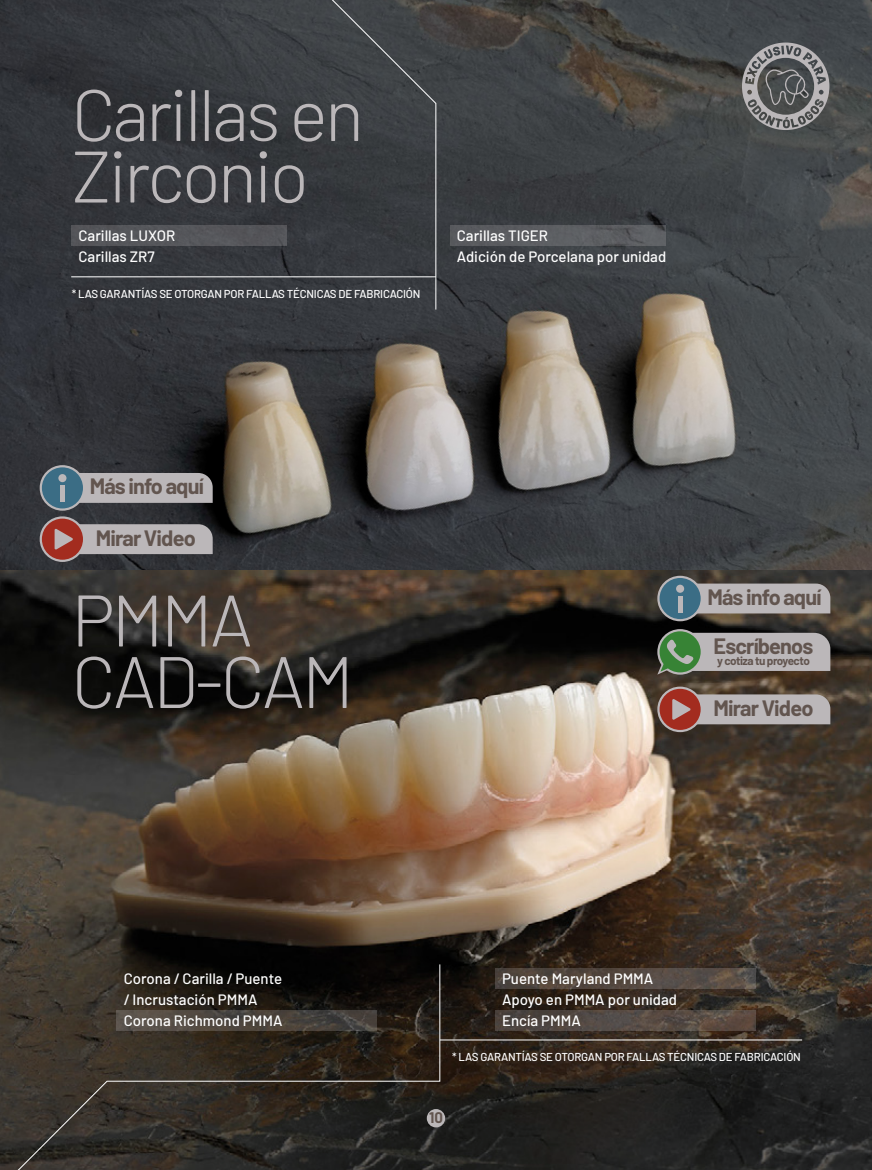
<style>
.page{position:relative;width:872px;height:1170px;background:#fff}
.page>*{position:absolute;margin:0;border:0;box-sizing:border-box;transform-origin:0 0}
.t1{font:300 72.6px/61.5px "Barlow";letter-spacing:-.04em;color:#bbb7b9}
.t2{font:700 21.75px "Barlow";letter-spacing:-.04em;color:#62554f}
.t3{font:500 15px/21px "Barlow";color:#fff}
.t4{font:700 15px "Barlow";color:#62554f}
.t5{font:700 11.7px "Barlow";letter-spacing:-.04em;color:#62554f}
.t6{font:500 11.4px "Barlow";letter-spacing:-.02em;color:#fff}
</style>
<div class="page">
<img style="left:0;top:0;width:872px;height:570px">
<img style="left:0;top:570px;width:872px;height:330px">
<svg style="left:0;top:900px;width:872px;height:269px;background:#312a23"></svg>
<hr style="left:440px;top:1039px;width:362px;height:1px;background:#fff">
<svg style="left:0;top:963px;width:440px;height:206px;background:#2d2822"></svg>
<div style="left:427px;top:1108px;width:18px;height:19px;background:#bbb7b9;border-radius:50%"></div>
<svg style="left:742px;top:43px;width:87px;height:87px;background:#707072"></svg>
<hr style="left:71px;top:276px;width:365px;height:1px;background:#fff">
<div style="left:72px;top:225px;width:215px;height:20px;background:#55555a"></div>
<div style="left:450px;top:225px;width:215px;height:20px;background:#5c5d61"></div>
<svg style="left:310px;top:0;width:126px;height:310px;background:#3b3e42"></svg>
<div style="left:698px;top:583px;width:132px;height:30px;background:#bbb7b9"></div>
<svg style="left:657px;top:575px;width:46px;height:46px"></svg>
<div style="left:659px;top:578px;width:41px;height:41px;background:#3b6d85;border-radius:50%"></div>
<hr style="left:678px;top:596px;width:4px;height:16px;background:#bbb7b9">
<div style="left:676px;top:584px;width:8px;height:8px;background:#bbb7b9;border-radius:50%"></div>
<svg style="left:657px;top:632px;width:173px;height:42px;background:#989f94"></svg>
<div style="left:698px;top:694px;width:132px;height:30px;background:#bbb7b9"></div>
<svg style="left:657px;top:686px;width:46px;height:46px"></svg>
<div style="left:659px;top:688px;width:41px;height:41px;background:#a32c1f;border-radius:50%"></div>
<svg style="left:672px;top:699px;width:18px;height:21px"></svg>
<div style="left:79px;top:473px;width:134px;height:30px;background:#bbb7b9"></div>
<svg style="left:40px;top:465px;width:45px;height:45px"></svg>
<div style="left:42px;top:467px;width:41px;height:41px;background:#3b6d85;border-radius:50%"></div>
<div style="left:60px;top:485px;width:5px;height:16px;background:#bbb7b9"></div>
<div style="left:58px;top:474px;width:8px;height:8px;background:#bbb7b9;border-radius:50%"></div>
<div style="left:80px;top:524px;width:133px;height:30px;background:#bbb7b9"></div>
<svg style="left:40px;top:516px;width:45px;height:46px"></svg>
<div style="left:42px;top:518px;width:41px;height:41px;background:#a32c1f;border-radius:50%"></div>
<svg style="left:55px;top:528px;width:18px;height:22px"></svg>
<svg style="left:117px;top:1010px;width:260px;height:20px;background:#4e4741"></svg>
<svg style="left:495px;top:1010px;width:260px;height:20px;background:#544942"></svg>
<svg style="left:495px;top:968px;width:260px;height:20px;background:#554a42"></svg>
<h1 class="t1" style="left:72px;top:79px;width:294px">Carillas en<br>Zirconio</h1>
<p class="t3" style="left:79px;top:224px;width:98px">Carillas LUXOR<br>Carillas ZR7</p>
<p class="t3" style="left:457px;top:224px;width:211px">Carillas TIGER<br>Adición de Porcelana por unidad</p>
<p class="t6" style="left:72px;top:286px;width:350px">* LAS GARANTÍAS SE OTORGAN POR FALLAS TÉCNICAS DE FABRICACIÓN</p>
<h2 class="t2" style="left:90px;top:470px;width:116px">Más info aquí</h2>
<h2 class="t2" style="left:96px;top:521px;width:101px">Mirar Video</h2>
<h1 class="t1" style="left:72px;top:584px;width:284px">PMMA<br>CAD-CAM</h1>
<h2 class="t2" style="left:707px;top:581px;width:116px">Más info aquí</h2>
<h2 class="t2" style="left:713px;top:630px;width:101px">Escríbenos</h2>
<p class="t5" style="left:717px;top:652px;width:94px">y cotiza tu proyecto</p>
<h2 class="t2" style="left:713px;top:691px;width:101px">Mirar Video</h2>
<p class="t3" style="left:124px;top:967px;width:160px">Corona / Carilla / Puente / Incrustación PMMA<br>Corona Richmond PMMA</p>
<p class="t3" style="left:502px;top:967px;width:176px">Puente Maryland PMMA<br>Apoyo en PMMA por unidad<br>Encía PMMA</p>
<p class="t6" style="left:452px;top:1050px;width:350px">* LAS GARANTÍAS SE OTORGAN POR FALLAS TÉCNICAS DE FABRICACIÓN</p>
<p class="t4" style="left:429px;top:1106px;width:15px">10</p>
</div>
